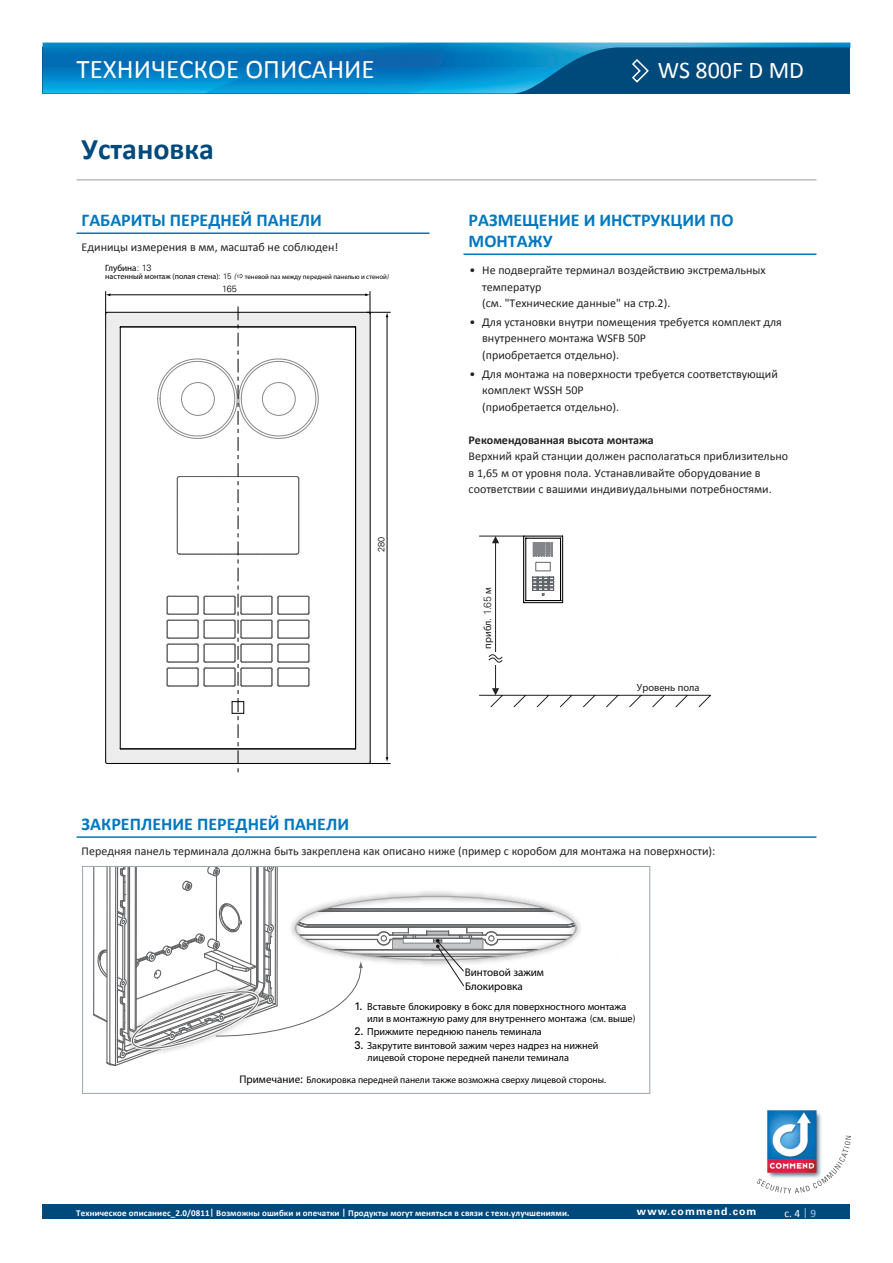
<style>
.page{position:relative;width:893px;height:1263px;background:#fff}
.page>*{position:absolute;margin:0;border:0;box-sizing:border-box;transform-origin:0 0}
.t1{font:700 30px "Calibri";color:#00497b}
.t2{font:27px "Calibri";color:#fff}
.t3{font:24px "Calibri";color:#fff}
.t4{font:700 18px/21px "Calibri";color:#0078c0}
.t5{font:12px/16.5px "Calibri";color:#231f20}
.t6{font:700 12px "Calibri";color:#231f20}
.t7{font:11.25px "Calibri";color:#fff}
.t8{font:11.1px "Myriad Pro";color:#000}
.t9{font:10.5px "Myriad Pro";color:#231f20}
.t10{font:700 10.5px "Univers Com 65";letter-spacing:.1em;color:#fff}
.t11{font:10.35px/12.3px "Myriad Pro";color:#000}
.t12{font:9.45px "Myriad Pro";color:#000}
.t13{font:9.15px "Myriad Pro";color:#000}
.t14{font:300 9.15px "Univers Com 45";color:#000}
.t15{font:700 9px "Calibri";letter-spacing:.01em;color:#fff}
.t16{font:6.9px "Myriad Pro";color:#000}
.s1{font-family:"Univers Com 45";font-weight:300}
.s2{font-size:7.95px}
.s3{font-family:"Univers Com 45";font-weight:300;font-size:7.95px}
.s4{font-family:"Univers Com 45";font-weight:300;font-style:italic;font-size:7.95px}
.s5{font-family:"Univers Com 45";font-weight:300;font-style:italic}
.s6{font-family:"Univers Com 55 Roman";font-size:11.1px}
.s7{font-size:11.1px}
.s8{color:#adc7e7}
</style>
<div class="page">
<img style="left:43px;top:43px;width:807px;height:51px">
<svg style="left:631px;top:58px;width:19px;height:26px"></svg>
<div style="left:43px;top:1204px;width:807px;height:15px;background:#00497b"></div>
<img style="left:767px;top:1110px;width:55px;height:26px">
<svg style="left:756px;top:1136px;width:94px;height:57px"></svg>
<hr style="left:77px;top:179px;width:739px;height:2px;background:#bcbdc0">
<hr style="left:77px;top:232px;width:352px;height:2px;background:#0078c0">
<div style="left:106px;top:315px;width:14px;height:448px;background:#ededee"></div>
<div style="left:356px;top:315px;width:14px;height:448px;background:#ededee"></div>
<div style="left:105px;top:312px;width:265px;height:15px;background:#ededee"></div>
<div style="left:105px;top:748px;width:265px;height:15px;background:#ededee"></div>
<hr style="left:120px;top:327px;width:1px;height:421px;background:#000">
<hr style="left:107px;top:763px;width:261px;height:1px;background:#000">
<hr style="left:107px;top:312px;width:261px;height:1px;background:#000">
<hr style="left:105px;top:314px;width:1px;height:448px;background:#000">
<hr style="left:355px;top:327px;width:1px;height:421px;background:#000">
<hr style="left:121px;top:748px;width:234px;height:1px;background:#000">
<hr style="left:370px;top:314px;width:1px;height:448px;background:#000">
<hr style="left:121px;top:326px;width:234px;height:1px;background:#000">
<svg style="left:157px;top:307px;width:162px;height:465px"></svg>
<hr style="left:109px;top:295px;width:257px;height:1px;background:#000">
<svg style="left:105px;top:291px;width:5px;height:24px"></svg>
<hr style="left:387px;top:316px;width:1px;height:442px;background:#000">
<svg style="left:368px;top:757px;width:23px;height:7px"></svg>
<svg style="left:365px;top:291px;width:26px;height:26px"></svg>
<hr style="left:77px;top:836px;width:739px;height:2px;background:#0078c0">
<svg style="left:93px;top:868px;width:488px;height:198px"></svg>
<div style="left:82px;top:866px;width:568px;height:228px;border:1px solid #9da5ab"></div>
<hr style="left:463px;top:253px;width:353px;height:2px;background:#0078c0">
<svg style="left:479px;top:536px;width:232px;height:171px"></svg>
<div style="left:536px;top:562px;width:14px;height:9px;border:1px solid #61656a"></div>
<h2 class="t2" style="left:77px;top:52px;width:300px">Техническое описание</h2>
<h1 class="t1" style="left:82px;top:129px;width:134px">Установка</h1>
<h3 class="t4" style="left:82px;top:210px;width:242px">габариты передней панели</h3>
<p class="t5" style="left:82px;top:239px;width:258px">Единицы измерения в мм, масштаб не соблюден!</p>
<p class="t14" style="left:222px;top:284px;width:16px">165</p>
<p class="t13" style="left:105px;top:263px;width:48px">Глубина<span class="s1">: 13</span></p>
<p class="t16" style="left:105px;top:273px;width:285px"><span class="s2">настенный монтаж (полая стена)</span><span class="s3">: 15</span> <span class="s4">(</span> теневой паз между передней панелью и стеной<span class="s5">)</span></p>
<p class="t14" style="left:376px;top:552px;width:17px;rotate:-90deg">280</p>
<h3 class="t3" style="left:658px;top:54px;width:148px">WS 800F D MD</h3>
<h3 class="t4" style="left:469px;top:210px;width:254px">Размещение и инструкции по монтажу</h3>
<p class="t5" style="left:482px;top:262px;width:285px;text-indent:-13px">• Не подвергайте терминал воздействию экстремальных температур<br>(см. "Технические данные" на стр.2).</p>
<p class="t5" style="left:482px;top:314px;width:301px;text-indent:-13px">• Для установки внутри помещения требуется комплект для внутреннего монтажа WSFB 50P<br>(приобретается отдельно).</p>
<p class="t5" style="left:482px;top:365px;width:297px;text-indent:-13px">• Для монтажа на поверхности требуется соответствующий комплект WSSH 50P<br>(приобретается отдельно).</p>
<p class="t6" style="left:469px;top:432px;width:187px">Рекомендованная высота монтажа</p>
<p class="t5" style="left:469px;top:448px;width:321px">Верхний край станции должен располагаться приблизительно в 1,65 м от уровня пола. Устанавливайте оборудование в соответствии с вашими индивиудальными потребностями.</p>
<p class="t9" style="left:481px;top:649px;width:63px;rotate:-90deg">прибл<span class="s1">. 1.65</span> м</p>
<p class="t9" style="left:637px;top:681px;width:64px">Уровень пола</p>
<h3 class="t4" style="left:82px;top:813px;width:269px">закрепление п ередней панели</h3>
<p class="t5" style="left:82px;top:843px;width:635px">Передняя панель терминала должна быть закреплена как описано ниже (пример с коробом для монтажа на поверхности):</p>
<p class="t8" style="left:465px;top:965px;width:81px">Винтовой зажим</p>
<p class="t11" style="left:367px;top:1000px;width:270px;text-indent:-13px"><span class="s6">1.</span> Вставьте блокировку в бокс для поверхностного монтажа или в монтажную раму для внутреннего монтажа <span class="s1">(</span>см. выше<span class="s1">)</span></p>
<p class="t11" style="left:354px;top:1026px;width:189px"><span class="s6">2.</span> Прижмите переднюю панель теминала</p>
<p class="t11" style="left:367px;top:1039px;width:233px;text-indent:-13px"><span class="s6">3.</span> Закрутите винтовой зажим через надрез на нижней лицевой стороне передней панели теминала</p>
<p class="t12" style="left:239px;top:1073px;width:368px"><span class="s7">Примечание</span><span class="s6">:</span> Блокировка передней панели также возможна сверху лицевой стороны.</p>
<p class="t8" style="left:465px;top:979px;width:59px">Блокировка</p>
<p class="t15" style="left:76px;top:1207px;width:495px">Техническое описаниеc_2.0/0811| Возможны ошибки и опечатки | Продукты могут меняться в связи с техн.улучшениями.</p>
<p class="t10" style="left:637px;top:1205px;width:121px">www.commend.com</p>
<p class="t7" style="left:784px;top:1206px;width:33px">с. 4 <span class="s8">| 9</span></p>
</div>
